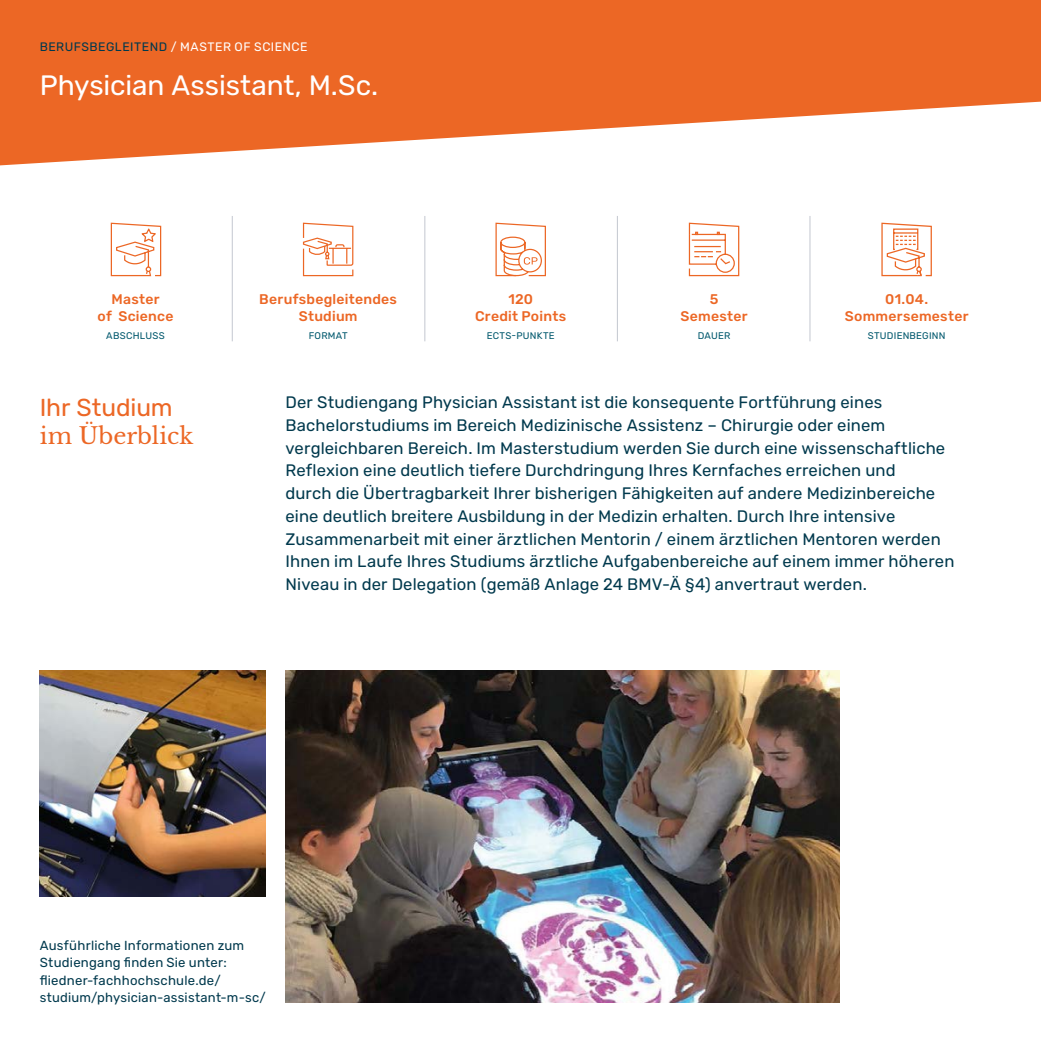
<style>
.page{position:relative;width:1041px;height:1042px;background:#fff}
.page>*{position:absolute;margin:0;border:0;box-sizing:border-box;transform-origin:0 0}
.t1{font:28px "Rubik";letter-spacing:-.005em;color:#fff}
.t2{font:24.5px "Rubik";letter-spacing:-.005em;color:#ec6725}
.t3{font:22.75px "Libre Baskerville";color:#ec6725}
.t4{font:16.62px/22.8px "Rubik";letter-spacing:.01em;color:#00394d}
.t5{font:500 14px/17.5px "Rubik";letter-spacing:.02em;color:#ec6725;text-align:center}
.t6{font:13.12px/17.5px "Rubik";letter-spacing:.02em;color:#00394d}
.t7{font:12.25px "Rubik";letter-spacing:.04em;color:#00394d}
.t8{font:9.62px "Rubik";letter-spacing:.025em;color:#00586d}
.s1{color:#fff}
</style>
<div class="page">
<hr style="left:232px;top:216px;width:1px;height:125px;background:#c6cad2">
<hr style="left:424px;top:216px;width:1px;height:125px;background:#c6cad2">
<hr style="left:616px;top:216px;width:1px;height:125px;background:#c6cad2">
<hr style="left:809px;top:216px;width:1px;height:125px;background:#c6cad2">
<svg style="left:881px;top:222px;width:51px;height:55px"></svg>
<svg style="left:495px;top:222px;width:51px;height:55px"></svg>
<svg style="left:0;top:0;width:1040px;height:165px;fill:#ec6725"></svg>
<svg style="left:688px;top:222px;width:51px;height:55px"></svg>
<svg style="left:302px;top:222px;width:52px;height:55px"></svg>
<img style="left:40px;top:670px;width:225px;height:226px">
<img style="left:285px;top:670px;width:553px;height:332px">
<svg style="left:110px;top:222px;width:52px;height:55px"></svg>
<p class="t7" style="left:40px;top:40px;width:269px">BERUFSBEGLEITEND <span class="s1">/ MASTER OF SCIENCE</span></p>
<h1 class="t1" style="left:40px;top:69px;width:340px">Physician Assistant, M.Sc.</h1>
<p class="t5" style="left:98px;top:290px;width:77px">Master<br>of Science</p>
<p class="t8" style="left:106px;top:330px;width:60px">ABSCHLUSS</p>
<p class="t5" style="left:259px;top:290px;width:139px">Berufsbegleitendes<br>Studium</p>
<p class="t8" style="left:308px;top:330px;width:40px">FORMAT</p>
<p class="t5" style="left:475px;top:290px;width:93px">120<br>Credit Points</p>
<p class="t8" style="left:486px;top:330px;width:70px">ECTS-PUNKTE</p>
<p class="t5" style="left:680px;top:290px;width:69px">5<br>Semester</p>
<p class="t8" style="left:697px;top:330px;width:34px">DAUER</p>
<p class="t5" style="left:844px;top:290px;width:125px">01.04.<br>Sommersemester</p>
<p class="t8" style="left:867px;top:330px;width:79px">STUDIENBEGINN</p>
<h2 class="t2" style="left:40px;top:393px;width:134px">Ihr Studium</h2>
<h3 class="t3" style="left:40px;top:421px;width:155px">im Überblick</h3>
<p class="t4" style="left:285px;top:391px;width:670px">Der Studiengang Physician Assistant ist die konsequente Fortführung eines Bachelorstudiums im Bereich Medizinische Assistenz – Chirurgie oder einem vergleichbaren Bereich. Im Masterstudium werden Sie durch eine wissenschaftliche Reflexion eine deutlich tiefere Durchdringung Ihres Kernfaches erreichen und<br>durch die Übertragbarkeit Ihrer bisherigen Fähigkeiten auf andere Medizinbereiche eine deutlich breitere Ausbildung in der Medizin erhalten. Durch Ihre intensive Zusammenarbeit mit einer ärztlichen Mentorin / einem ärztlichen Mentoren werden Ihnen im Laufe Ihres Studiums ärztliche Aufgabenbereiche auf einem immer höheren Niveau in der Delegation (gemäß Anlage 24 BMV-Ä §4) anvertraut werden.</p>
<p class="t6" style="left:40px;top:937px;width:227px">Ausführliche Informationen zum Studiengang finden Sie unter: fliedner-fachhochschule.de/ studium/physician-assistant-m-sc/</p>
</div>
